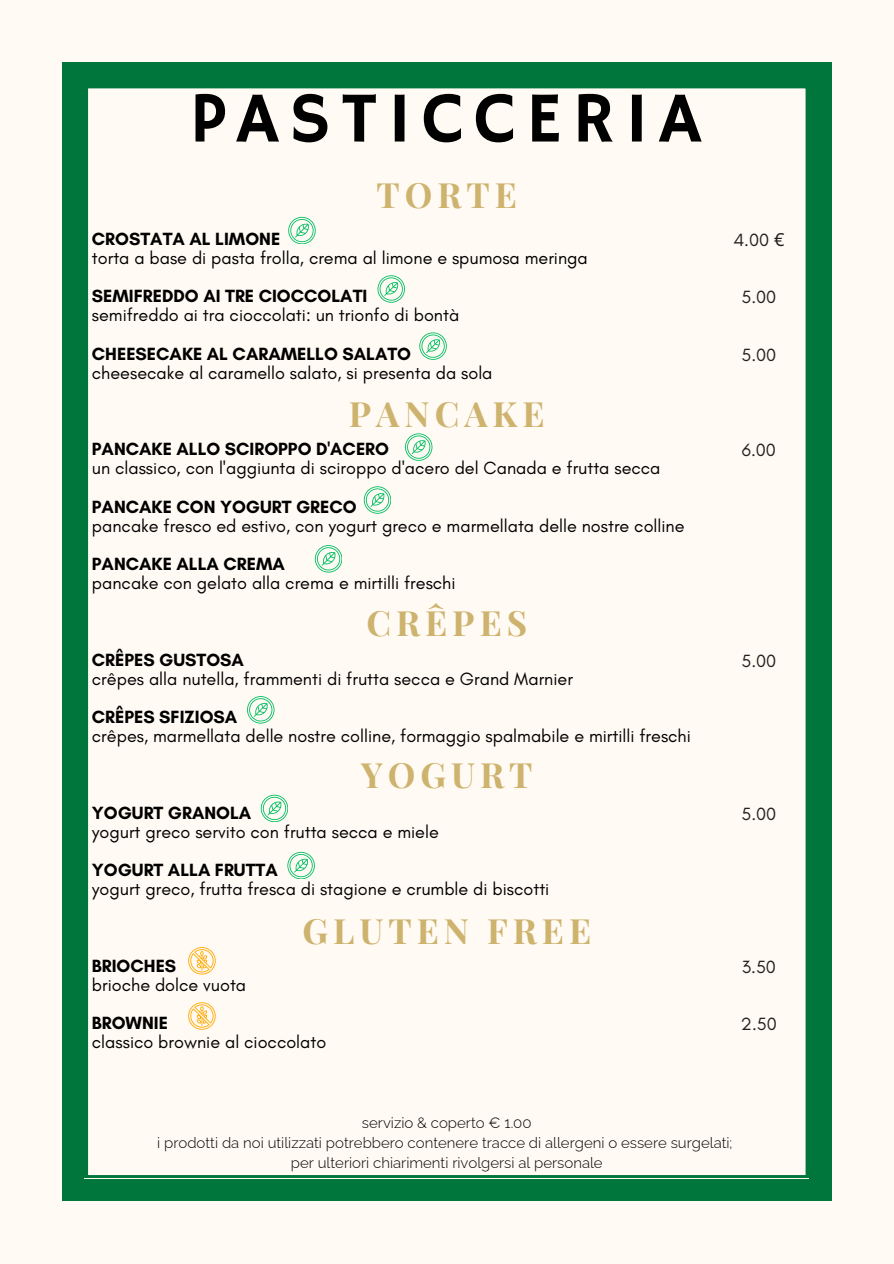
<style>
.page{position:relative;width:894px;height:1264px;background:#fff}
.page>*{position:absolute;margin:0;border:0;box-sizing:border-box;transform-origin:0 0}
.t1{font:72px "Hammersmith One";letter-spacing:.145em;color:#000}
.t2{font:700 34.8px "Playfair Display";letter-spacing:.145em;color:#ceb36e}
.t3{font:18px/19.2px "Glacial Indifference";color:#000}
.t4{font:18px "Glacial Indifference";color:#222}
.t5{font:300 15px "Raleway";color:#000}
.s1{font-weight:700}
.s2{font-family:"Noto Sans"}
</style>
<div class="page">
<div style="left:0;top:0;width:893px;height:1263px;background:#fffaf3"></div>
<div style="left:62px;top:62px;width:769px;height:1138px;background:#00763d"></div>
<div style="left:88px;top:88px;width:718px;height:1088px;background:#fffaf3"></div>
<svg style="left:315px;top:545px;width:27px;height:27px"></svg>
<svg style="left:363px;top:486px;width:27px;height:27px"></svg>
<svg style="left:247px;top:696px;width:27px;height:27px"></svg>
<svg style="left:287px;top:851px;width:27px;height:27px"></svg>
<svg style="left:261px;top:794px;width:27px;height:27px"></svg>
<svg style="left:188px;top:947px;width:27px;height:27px"></svg>
<svg style="left:188px;top:1002px;width:27px;height:27px"></svg>
<svg style="left:405px;top:433px;width:27px;height:27px"></svg>
<svg style="left:288px;top:217px;width:27px;height:27px"></svg>
<svg style="left:377px;top:275px;width:27px;height:27px"></svg>
<svg style="left:419px;top:332px;width:27px;height:27px"></svg>
<h2 class="t1" style="left:190px;top:77px;width:512px">PASTICCERIA</h2>
<h1 class="t2" style="left:376px;top:170px;width:142px">TORTE</h1>
<h3 class="t3" style="left:92px;top:229px;width:497px"><span class="s1">CROSTATA AL LIMONE<br></span>torta a base di pasta frolla, crema al limone e spumosa meringa</h3>
<h3 class="t3" style="left:92px;top:286px;width:369px"><span class="s1">SEMIFREDDO AI TRE CIOCCOLATI<br></span>semifreddo ai tra cioccolati: un trionfo di bontà</h3>
<h3 class="t3" style="left:92px;top:343px;width:402px"><span class="s1">CHEESECAKE AL CARAMELLO SALATO </span>cheesecake al caramello salato, si presenta da sola</h3>
<h3 class="t2" style="left:349px;top:389px;width:197px">PANCAKE</h3>
<h3 class="t3" style="left:92px;top:439px;width:570px"><span class="s1">PANCAKE ALLO SCIROPPO D'ACERO<br></span>un classico, con l'aggiunta di sciroppo d'acero del Canada e frutta secca</h3>
<h3 class="t3" style="left:92px;top:496px;width:594px"><span class="s1">PANCAKE CON YOGURT GRECO<br></span>pancake fresco ed estivo, con yogurt greco e marmellata delle nostre colline</h3>
<h3 class="t3" style="left:92px;top:554px;width:365px"><span class="s1">PANCAKE ALLA CREMA<br></span>pancake con gelato alla crema e mirtilli freschi</h3>
<h3 class="t2" style="left:366px;top:598px;width:162px">CRÊPES</h3>
<h3 class="t3" style="left:92px;top:649px;width:482px"><span class="s1">CRÊPES GUSTOSA<br></span>crêpes alla nutella, frammenti di frutta secca e Grand Marnier</h3>
<h3 class="t3" style="left:92px;top:707px;width:600px"><span class="s1">CRÊPES SFIZIOSA<br></span>crêpes, marmellata delle nostre colline, formaggio spalmabile e mirtilli freschi</h3>
<h3 class="t2" style="left:361px;top:750px;width:173px">YOGURT</h3>
<h3 class="t3" style="left:92px;top:802px;width:348px"><span class="s1">YOGURT GRANOLA<br></span>yogurt greco servito con frutta secca e miele</h3>
<h3 class="t3" style="left:92px;top:860px;width:459px"><span class="s1">YOGURT ALLA FRUTTA<br></span>yogurt greco, frutta fresca di stagione e crumble di biscotti</h3>
<h3 class="t2" style="left:302px;top:906px;width:290px">GLUTEN FREE</h3>
<h3 class="t3" style="left:92px;top:955px;width:156px"><span class="s1">BRIOCHES<br></span>brioche dolce vuota</h3>
<h3 class="t3" style="left:92px;top:1013px;width:236px"><span class="s1">BROWNIE<br></span>classico brownie al cioccolato</h3>
<h3 class="t4" style="left:733px;top:229px;width:53px">4.00 <span class="s2">€</span></h3>
<h3 class="t4" style="left:741px;top:286px;width:36px">5.00</h3>
<h3 class="t4" style="left:741px;top:343px;width:36px">5.00</h3>
<h3 class="t4" style="left:741px;top:439px;width:36px">6.00</h3>
<p class="t4" style="left:741px;top:649px;width:36px">5.00</p>
<h2 class="t4" style="left:741px;top:802px;width:36px">5.00</h2>
<p class="t4" style="left:741px;top:955px;width:36px">3.50</p>
<p class="t4" style="left:740px;top:1013px;width:37px">2.50</p>
<h2 class="t5" style="left:362px;top:1113px;width:171px">servizio &amp; coperto € 1.00</h2>
<p class="t5" style="left:157px;top:1133px;width:576px">i prodotti da noi utilizzati potrebbero contenere tracce di allergeni o essere surgelati;</p>
<p class="t5" style="left:291px;top:1154px;width:313px">per ulteriori chiarimenti rivolgersi al personale</p>
</div>
